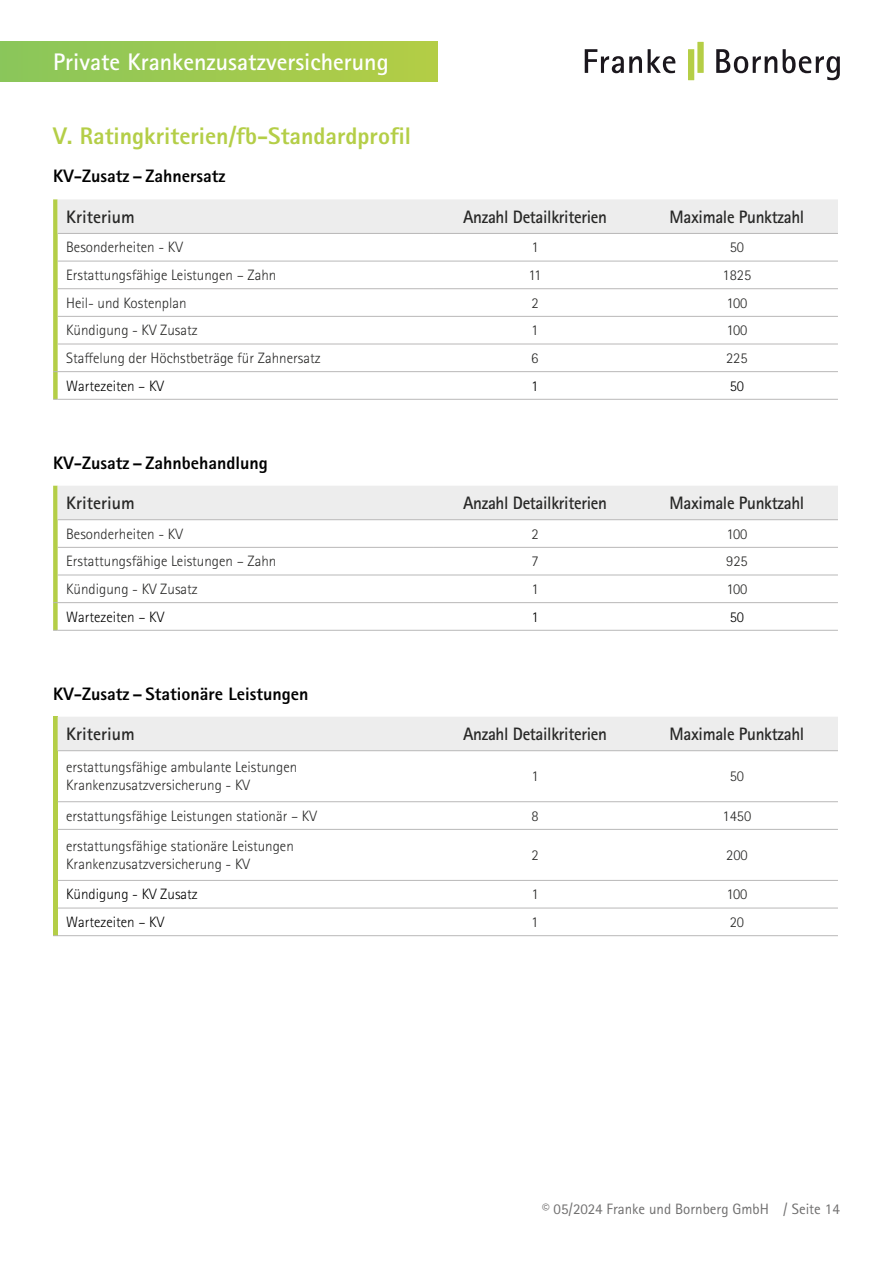
<style>
.page{position:relative;width:893px;height:1263px;background:#fff}
.page>*{position:absolute;margin:0;border:0;box-sizing:border-box;transform-origin:0 0}
.t1{font:800 24px "Rotis Sans Serif Pro";color:#b4ce47}
.t2{font:700 24px "Rotis Sans Serif Pro";color:#fff}
.t3{font:700 18px "Rotis Sans Serif Pro";letter-spacing:-.02em;color:#282827;scale:.95 1}
.t4{font:800 18px "Rotis Sans Serif Pro";color:#000}
.t5{font:700 18px "Rotis Sans Serif Pro";color:#282827}
.t6{font:300 15px/18px "Rotis Sans Serif Pro";color:#282827}
.t7{font:300 15px "Rotis Sans Serif Pro";color:#000}
.t8{font:15px "Rotis Sans Serif Pro";color:#706f6f}
</style>
<div class="page">
<div style="left:0;top:41px;width:437px;height:40px;background:linear-gradient(to right,#8ac65b,#b4cd45)"></div>
<svg style="left:716px;top:49px;width:124px;height:31px"></svg>
<svg style="left:585px;top:49px;width:90px;height:24px"></svg>
<div style="left:688px;top:49px;width:6px;height:31px;background:#b5ce46"></div>
<div style="left:697px;top:42px;width:7px;height:31px;background:#b5ce46"></div>
<svg style="left:53px;top:199px;width:785px;height:201px"></svg>
<svg style="left:53px;top:486px;width:785px;height:145px"></svg>
<div style="left:53px;top:717px;width:5px;height:219px;background:#b4ce47"></div>
<div style="left:58px;top:717px;width:780px;height:33px;background:#ededed"></div>
<hr style="left:434px;top:750px;width:202px;height:1px;background:#b9b8b8">
<hr style="left:636px;top:750px;width:202px;height:1px;background:#b9b8b8">
<hr style="left:434px;top:801px;width:202px;height:1px;background:#b9b8b8">
<hr style="left:636px;top:801px;width:202px;height:1px;background:#b9b8b8">
<hr style="left:434px;top:829px;width:202px;height:1px;background:#b9b8b8">
<hr style="left:636px;top:829px;width:202px;height:1px;background:#b9b8b8">
<hr style="left:434px;top:880px;width:202px;height:1px;background:#b9b8b8">
<hr style="left:636px;top:880px;width:202px;height:1px;background:#b9b8b8">
<hr style="left:434px;top:908px;width:202px;height:1px;background:#b9b8b8">
<hr style="left:636px;top:908px;width:202px;height:1px;background:#b9b8b8">
<hr style="left:434px;top:935px;width:202px;height:1px;background:#b9b8b8">
<hr style="left:636px;top:935px;width:202px;height:1px;background:#b9b8b8">
<hr style="left:58px;top:750px;width:376px;height:1px;background:#b9b8b8">
<hr style="left:58px;top:801px;width:376px;height:1px;background:#b9b8b8">
<hr style="left:58px;top:829px;width:376px;height:1px;background:#b9b8b8">
<hr style="left:58px;top:880px;width:376px;height:1px;background:#b9b8b8">
<hr style="left:58px;top:908px;width:376px;height:1px;background:#b9b8b8">
<hr style="left:58px;top:935px;width:376px;height:1px;background:#b9b8b8">
<h1 class="t2" style="left:53px;top:46px;width:337px">Private Krankenzusatzversicherung</h1>
<h1 class="t1" style="left:53px;top:121px;width:359px">V. Ratingkriterien/fb-Standardprofil</h1>
<p class="t4" style="left:53px;top:165px;width:174px">KV-Zusatz – Zahnersatz</p>
<p class="t5" style="left:66px;top:205px;width:70px">Kriterium</p>
<p class="t3" style="left:463px;top:205px;width:153px">Anzahl Detailkriterien</p>
<p class="t3" style="left:670px;top:205px;width:143px">Maximale Punktzahl</p>
<p class="t6" style="left:66px;top:239px;width:118px">Besonderheiten - KV</p>
<p class="t6" style="left:531px;top:239px;width:9px">1</p>
<p class="t6" style="left:730px;top:239px;width:16px">50</p>
<p class="t6" style="left:66px;top:266px;width:212px">Erstattungsfähige Leistungen – Zahn</p>
<p class="t6" style="left:529px;top:266px;width:14px">11</p>
<p class="t6" style="left:722px;top:266px;width:30px">1825</p>
<p class="t6" style="left:66px;top:294px;width:122px">Heil- und Kostenplan</p>
<p class="t6" style="left:531px;top:294px;width:9px">2</p>
<p class="t6" style="left:726px;top:294px;width:23px">100</p>
<p class="t6" style="left:66px;top:322px;width:133px">Kündigung - KV Zusatz</p>
<p class="t6" style="left:531px;top:322px;width:9px">1</p>
<p class="t6" style="left:726px;top:322px;width:23px">100</p>
<p class="t6" style="left:66px;top:349px;width:256px">Staffelung der Höchstbeträge für Zahnersatz</p>
<p class="t6" style="left:531px;top:349px;width:9px">6</p>
<p class="t6" style="left:726px;top:349px;width:23px">225</p>
<p class="t7" style="left:66px;top:377px;width:100px">Wartezeiten – KV</p>
<p class="t7" style="left:531px;top:377px;width:9px">1</p>
<p class="t7" style="left:730px;top:377px;width:16px">50</p>
<p class="t4" style="left:53px;top:451px;width:216px">KV-Zusatz – Zahnbehandlung</p>
<p class="t5" style="left:66px;top:491px;width:70px">Kriterium</p>
<p class="t3" style="left:463px;top:491px;width:153px">Anzahl Detailkriterien</p>
<p class="t3" style="left:670px;top:491px;width:143px">Maximale Punktzahl</p>
<p class="t6" style="left:66px;top:525px;width:118px">Besonderheiten - KV</p>
<p class="t6" style="left:531px;top:525px;width:9px">2</p>
<p class="t6" style="left:726px;top:525px;width:23px">100</p>
<p class="t6" style="left:66px;top:553px;width:212px">Erstattungsfähige Leistungen – Zahn</p>
<p class="t6" style="left:531px;top:553px;width:9px">7</p>
<p class="t6" style="left:726px;top:553px;width:23px">925</p>
<p class="t6" style="left:66px;top:580px;width:133px">Kündigung - KV Zusatz</p>
<p class="t6" style="left:531px;top:580px;width:9px">1</p>
<p class="t6" style="left:726px;top:580px;width:23px">100</p>
<p class="t7" style="left:66px;top:608px;width:100px">Wartezeiten – KV</p>
<p class="t7" style="left:531px;top:608px;width:9px">1</p>
<p class="t7" style="left:730px;top:608px;width:16px">50</p>
<p class="t4" style="left:53px;top:682px;width:257px">KV-Zusatz – Stationäre Leistungen</p>
<p class="t5" style="left:66px;top:722px;width:70px">Kriterium</p>
<p class="t3" style="left:463px;top:722px;width:153px">Anzahl Detailkriterien</p>
<p class="t3" style="left:670px;top:722px;width:143px">Maximale Punktzahl</p>
<p class="t6" style="left:66px;top:759px;width:233px">erstattungsfähige ambulante Leistungen<br>Krankenzusatzversicherung - KV</p>
<p class="t6" style="left:531px;top:768px;width:9px">1</p>
<p class="t6" style="left:730px;top:768px;width:16px">50</p>
<p class="t6" style="left:66px;top:807px;width:252px">erstattungsfähige Leistungen stationär – KV</p>
<p class="t6" style="left:531px;top:807px;width:9px">8</p>
<p class="t6" style="left:722px;top:807px;width:30px">1450</p>
<p class="t6" style="left:66px;top:837px;width:229px">erstattungsfähige stationäre Leistungen<br>Krankenzusatzversicherung - KV</p>
<p class="t6" style="left:531px;top:846px;width:9px">2</p>
<p class="t6" style="left:726px;top:846px;width:23px">200</p>
<p class="t7" style="left:66px;top:886px;width:133px">Kündigung - KV Zusatz</p>
<p class="t6" style="left:531px;top:886px;width:9px">1</p>
<p class="t6" style="left:726px;top:886px;width:23px">100</p>
<p class="t7" style="left:66px;top:913px;width:100px">Wartezeiten – KV</p>
<p class="t6" style="left:531px;top:913px;width:9px">1</p>
<p class="t6" style="left:730px;top:913px;width:16px">20</p>
<p class="t8" style="left:542px;top:1200px;width:299px">© 05/2024 Franke und Bornberg GmbH / Seite 14</p>
</div>
